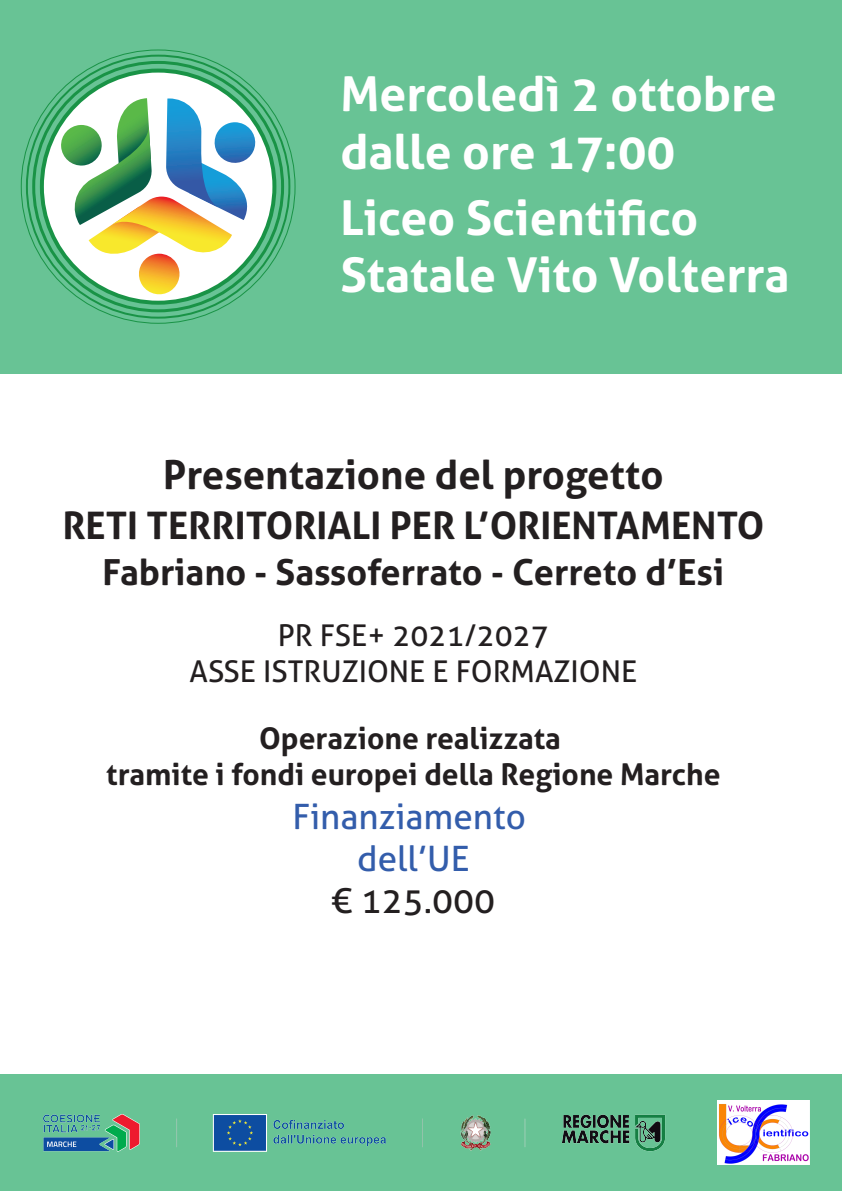
<style>
.page{position:relative;width:842px;height:1191px;background:#fff}
.page>*{position:absolute;margin:0;border:0;box-sizing:border-box;transform-origin:0 0}
.t1{font:700 48px/57.6px "Aller";color:#fff}
.t2{font:700 40px "Aller";color:#231f20}
.t3{font:700 38px "Aller";color:#231f20}
.t4{font:700 36px "Aller";color:#231f20}
.t5{font:35px/42px "Aller";color:#335dab;text-align:center}
.t6{font:35px "Aller";color:#231f20}
.t7{font:700 30px/36px "Aller";color:#231f20;text-align:center}
.t8{font:30px/36px "Aller";color:#231f20;text-align:center}
</style>
<div class="page">
<div style="left:0;top:1074px;width:842px;height:117px;background:#68c395"></div>
<div style="left:0;top:0;width:842px;height:373px;background:#68c395"></div>
<svg style="left:42px;top:71px;width:232px;height:232px;background:#ddefe4"></svg>
<svg style="left:60px;top:98px;width:198px;height:199px;background:#afcab0"></svg>
<img style="left:43px;top:1114px;width:623px;height:38px">
<img style="left:717px;top:1100px;width:93px;height:64px">
<p class="t1" style="left:340px;top:65px;width:438px">Mercoledì 2 ottobre dalle ore 17:00</p>
<p class="t1" style="left:340px;top:189px;width:451px">Liceo Scientifico<br>Statale Vito Volterra</p>
<p class="t2" style="left:163px;top:450px;width:502px">Presentazione del progetto</p>
<p class="t3" style="left:62px;top:502px;width:703px">RETI TERRITORIALI PER L’ORIENTAMENTO</p>
<p class="t4" style="left:102px;top:550px;width:623px">Fabriano - Sassoferrato - Cerreto d’Esi</p>
<p class="t8" style="left:189px;top:617px;width:449px">PR FSE+ 2021/2027<br>ASSE ISTRUZIONE E FORMAZIONE</p>
<p class="t7" style="left:106px;top:719px;width:616px">Operazione realizzata<br>tramite i fondi europei della Regione Marche</p>
<p class="t5" style="left:292px;top:795px;width:235px">Finanziamento dell’UE</p>
<p class="t6" style="left:331px;top:879px;width:165px">€ 125.000</p>
</div>
